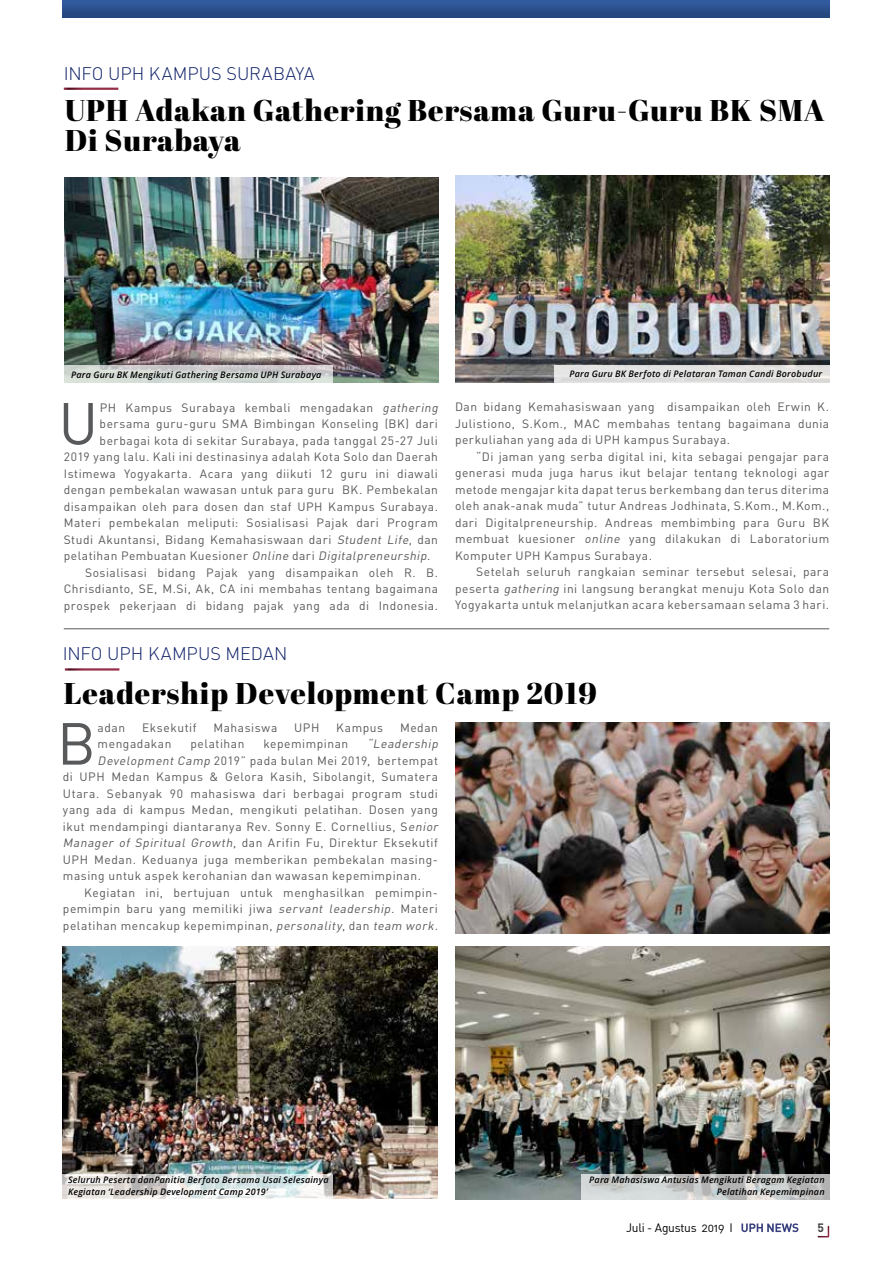
<style>
.page{position:relative;width:893px;height:1263px;background:#fff}
.page>*{position:absolute;margin:0;border:0;box-sizing:border-box;transform-origin:0 0}
.t1{font:58.35px "DIN";color:#58595b}
.t2{font:30px/30px "Abril Fatface";letter-spacing:.025em;color:#000}
.t3{font:300 18px "DIN";color:#112369}
.t4{font:12px/16.5px "DIN";letter-spacing:.045em;color:#58595b;text-align:justify}
.t5{font:12px "DIN Regular Alternate";letter-spacing:-.02em;color:#000}
.t6{font:italic 12px "DIN";color:#58595b}
.t7{font:700 12px "DIN";color:#414042}
.t8{font:italic 600 9px/12px "Open Sans";letter-spacing:.025em;color:#000}
.s1{font-style:italic}
</style>
<div class="page">
<svg style="left:63px;top:0;width:766px;height:17px;background:#2c508e"></svg>
<svg style="left:741px;top:1223px;width:57px;height:9px"></svg>
<svg style="left:817px;top:1225px;width:13px;height:13px"></svg>
<img style="left:455px;top:722px;width:374px;height:211px">
<hr style="left:64px;top:628px;width:765px;height:1px;background:#58595b">
<img style="left:65px;top:178px;width:373px;height:205px">
<img style="left:455px;top:176px;width:374px;height:207px">
<svg style="left:554px;top:365px;width:276px;height:18px;background:#e2e1e1"></svg>
<svg style="left:64px;top:365px;width:268px;height:18px;background:#d0d4d1"></svg>
<img style="left:455px;top:946px;width:374px;height:253px">
<img style="left:63px;top:946px;width:375px;height:252px">
<svg style="left:62px;top:1174px;width:271px;height:25px"></svg>
<svg style="left:582px;top:1174px;width:248px;height:26px;background:#c7c9c8"></svg>
<h3 class="t3" style="left:64px;top:62px;width:252px">INFO UPH KAMPUS SURABAYA</h3>
<h2 class="t2" style="left:65px;top:95px;width:761px">UPH Adakan Gathering Bersama Guru-Guru BK SMA<br>Di Surabaya</h2>
<p class="t8" style="left:71px;top:369px;width:252px">Para Guru BK Mengikuti Gathering Bersama UPH Surabaya</p>
<p class="t8" style="left:569px;top:367px;width:254px">Para Guru BK Berfoto di Pelataran Taman Candi Borobudur</p>
<h1 class="t1" style="left:58px;top:387px;width:41px">U</h1>
<p class="t4" style="left:100px;top:399px;width:342px">PH Kampus Surabaya kembali mengadakan <span class="s1">gathering</span></p>
<p class="t4" style="left:100px;top:415px;width:340px">bersama guru-guru SMA Bimbingan Konseling (BK) dari</p>
<p class="t4" style="left:100px;top:432px;width:340px">berbagai kota di sekitar Surabaya, pada tanggal 25-27 Juli</p>
<p class="t4" style="left:64px;top:448px;width:376px">2019 yang lalu. Kali ini destinasinya adalah Kota Solo dan Daerah</p>
<p class="t4" style="left:64px;top:465px;width:376px">Istimewa Yogyakarta. Acara yang diikuti 12 guru ini diawali</p>
<p class="t4" style="left:64px;top:481px;width:376px">dengan pembekalan wawasan untuk para guru BK. Pembekalan</p>
<p class="t4" style="left:64px;top:498px;width:376px">disampaikan oleh para dosen dan staf UPH Kampus Surabaya.</p>
<p class="t4" style="left:64px;top:514px;width:376px">Materi pembekalan meliputi: Sosialisasi Pajak dari Program</p>
<p class="t4" style="left:64px;top:531px;width:376px">Studi Akuntansi, Bidang Kemahasiswaan dari <span class="s1">Student Life</span>, dan</p>
<p class="t4" style="left:64px;top:547px;width:368px">pelatihan Pembuatan Kuesioner <span class="s1">Online</span> dari <span class="s1">Digitalpreneurship</span>.</p>
<p class="t4" style="left:85px;top:564px;width:354px">Sosialisasi bidang Pajak yang disampaikan oleh R. B.</p>
<p class="t4" style="left:64px;top:580px;width:376px">Chrisdianto, SE, M.Si, Ak, CA ini membahas tentang bagaimana</p>
<p class="t4" style="left:64px;top:597px;width:376px">prospek pekerjaan di bidang pajak yang ada di Indonesia.</p>
<h3 class="t3" style="left:63px;top:643px;width:226px">INFO UPH KAMPUS MEDAN</h3>
<p class="t4" style="left:455px;top:398px;width:376px">Dan bidang Kemahasiswaan yang disampaikan oleh Erwin K.<br>Julistiono, S.Kom., MAC membahas tentang bagaimana dunia perkuliahan yang ada di UPH kampus Surabaya.</p>
<p class="t4" style="left:455px;top:448px;width:376px;text-indent:21px">“Di jaman yang serba digital ini, kita sebagai pengajar para generasi muda juga harus ikut belajar tentang teknologi agar metode mengajar kita dapat terus berkembang dan terus diterima oleh anak-anak muda” tutur Andreas Jodhinata, S.Kom., M.Kom., dari Digitalpreneurship. Andreas membimbing para Guru BK membuat kuesioner <span class="s1">online</span> yang dilakukan di Laboratorium Komputer UPH Kampus Surabaya.</p>
<p class="t4" style="left:455px;top:563px;width:376px;text-indent:21px">Setelah seluruh rangkaian seminar tersebut selesai, para peserta <span class="s1">gathering</span> ini langsung berangkat menuju Kota Solo dan Yogyakarta untuk melanjutkan acara kebersamaan selama 3 hari.</p>
<h2 class="t2" style="left:64px;top:678px;width:535px">Leadership Development Camp 2019</h2>
<h1 class="t1" style="left:57px;top:707px;width:40px">B</h1>
<p class="t4" style="left:98px;top:719px;width:29px">adan</p>
<p class="t4" style="left:142px;top:719px;width:56px">Eksekutif</p>
<p class="t4" style="left:213px;top:719px;width:65px">Mahasiswa</p>
<p class="t4" style="left:294px;top:719px;width:27px">UPH</p>
<p class="t4" style="left:336px;top:719px;width:48px">Kampus</p>
<p class="t4" style="left:400px;top:719px;width:39px">Medan</p>
<p class="t4" style="left:98px;top:735px;width:75px">mengadakan</p>
<p class="t4" style="left:190px;top:735px;width:56px">pelatihan</p>
<p class="t4" style="left:263px;top:735px;width:86px">kepemimpinan</p>
<p class="t6" style="left:367px;top:736px;width:75px">“Leadership</p>
<p class="t4" style="left:98px;top:752px;width:342px"><span class="s1">Development Camp</span> 2019” pada bulan Mei 2019, bertempat</p>
<p class="t4" style="left:63px;top:768px;width:377px">di UPH Medan Kampus &amp; Gelora Kasih, Sibolangit, Sumatera</p>
<p class="t4" style="left:63px;top:785px;width:377px">Utara. Sebanyak 90 mahasiswa dari berbagai program studi</p>
<p class="t4" style="left:63px;top:801px;width:376px">yang ada di kampus Medan, mengikuti pelatihan. Dosen yang</p>
<p class="t4" style="left:63px;top:818px;width:379px">ikut mendampingi diantaranya Rev. Sonny E. Cornellius, S<span class="s1">enior</span></p>
<p class="t4" style="left:63px;top:834px;width:377px"><span class="s1">Manager of Spiritual Growth,</span> dan Arifin Fu, Direktur Eksekutif</p>
<p class="t4" style="left:63px;top:851px;width:377px">UPH Medan. Keduanya juga memberikan pembekalan masing-</p>
<p class="t4" style="left:63px;top:867px;width:360px">masing untuk aspek kerohanian dan wawasan kepemimpinan.</p>
<p class="t4" style="left:84px;top:884px;width:355px">Kegiatan ini, bertujuan untuk menghasilkan pemimpin-</p>
<p class="t4" style="left:63px;top:900px;width:377px">pemimpin baru yang memiliki jiwa <span class="s1">servant leadership.</span> Materi</p>
<p class="t4" style="left:63px;top:917px;width:379px">pelatihan mencakup kepemimpinan, <span class="s1">personality</span>, dan <span class="s1">team work.</span></p>
<p class="t8" style="left:68px;top:1173px;width:262px">Seluruh Peserta danPanitia Berfoto Bersama Usai Selesainya<br>Kegiatan ‘Leadership Development Camp 2019’</p>
<p class="t8" style="left:589px;top:1173px;width:237px;text-align:right">Para Mahasiswa Antusias Mengikuti Beragam Kegiatan<br>Pelatihan Kepemimpinan</p>
<p class="t5" style="left:626px;top:1220px;width:108px">Juli - Agustus 2019 I</p>
<p class="t7" style="left:817px;top:1219px;width:8px">5</p>
</div>
